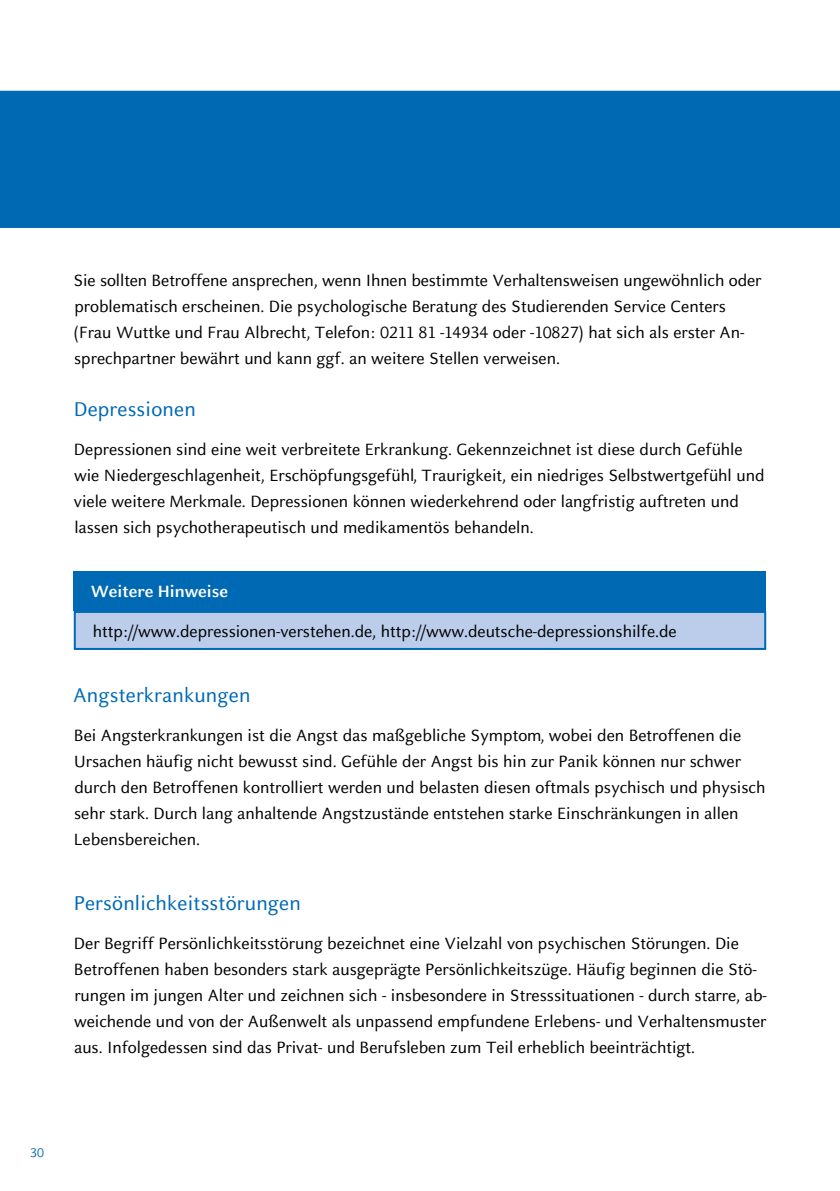
<style>
.page{position:relative;width:840px;height:1191px;background:#fff}
.page>*{position:absolute;margin:0;border:0;box-sizing:border-box;transform-origin:0 0}
.t1{font:22px "HHU Celeste Sans";letter-spacing:.01em;color:#0069b4}
.t2{font:18px/26px "HHU Celeste Sans";color:#000}
.t3{font:700 18px "HHU Celeste Sans";color:#fff}
.t4{font:14px "HHU Celeste Sans";color:#0069b4}
</style>
<div class="page">
<div style="left:74px;top:572px;width:691px;height:39px;background:#0069b4"></div>
<div style="left:75px;top:612px;width:689px;height:37px;background:#bccdeb"></div>
<div style="left:74px;top:611px;width:691px;height:39px;border:2px solid #0069b4"></div>
<div style="left:0;top:91px;width:839px;height:137px;background:#0069b4"></div>
<p class="t2" style="left:73px;top:267px;width:689px">Sie sollten Betroffene ansprechen, wenn Ihnen bestimmte Verhaltensweisen ungewöhnlich oder problematisch erscheinen. Die psychologische Beratung des Studierenden Service Centers (Frau Wuttke und Frau Albrecht, Telefon: 0211 81 -14934 oder -10827) hat sich als erster An&shy;sprechpartner bewährt und kann ggf. an weitere Stellen verweisen.</p>
<p class="t1" style="left:74px;top:395px;width:123px">Depressionen</p>
<p class="t2" style="left:74px;top:436px;width:691px">Depressionen sind eine weit verbreitete Erkrankung. Gekennzeichnet ist diese durch Gefühle wie Niedergeschlagenheit, Erschöpfungsgefühl, Traurigkeit, ein niedriges Selbstwertgefühl und viele weitere Merkmale. Depressionen können wiederkehrend oder langfristig auftreten und lassen sich psychotherapeutisch und medikamentös behandeln.</p>
<p class="t3" style="left:91px;top:580px;width:139px">Weitere Hinweise</p>
<p class="t2" style="left:93px;top:618px;width:585px">http://www.depressionen-verstehen.de, http://www.deutsche-depressionshilfe.de</p>
<p class="t1" style="left:73px;top:681px;width:179px">Angsterkrankungen</p>
<p class="t2" style="left:74px;top:722px;width:692px">Bei Angsterkrankungen ist die Angst das maßgebliche Symptom, wobei den Betroffenen die Ursachen häufig nicht bewusst sind. Gefühle der Angst bis hin zur Panik können nur schwer durch den Betroffenen kontrolliert werden und belasten diesen oftmals psychisch und physisch sehr stark. Durch lang anhaltende Angstzustände entstehen starke Einschränkungen in allen Lebensbereichen.</p>
<p class="t1" style="left:74px;top:889px;width:228px">Persönlichkeitsstörungen</p>
<p class="t2" style="left:74px;top:930px;width:694px">Der Begriff Persönlichkeitsstörung bezeichnet eine Vielzahl von psychischen Störungen. Die Betroffenen haben besonders stark ausgeprägte Persönlichkeitszüge. Häufig beginnen die Stö&shy;rungen im jungen Alter und zeichnen sich - insbesondere in Stresssituationen - durch starre, ab&shy;weichende und von der Außenwelt als unpassend empfundene Erlebens- und Verhaltensmuster aus. Infolgedessen sind das Privat- und Berufsleben zum Teil erheblich beeinträchtigt.</p>
<p class="t4" style="left:30px;top:1143px;width:16px">30</p>
</div>
